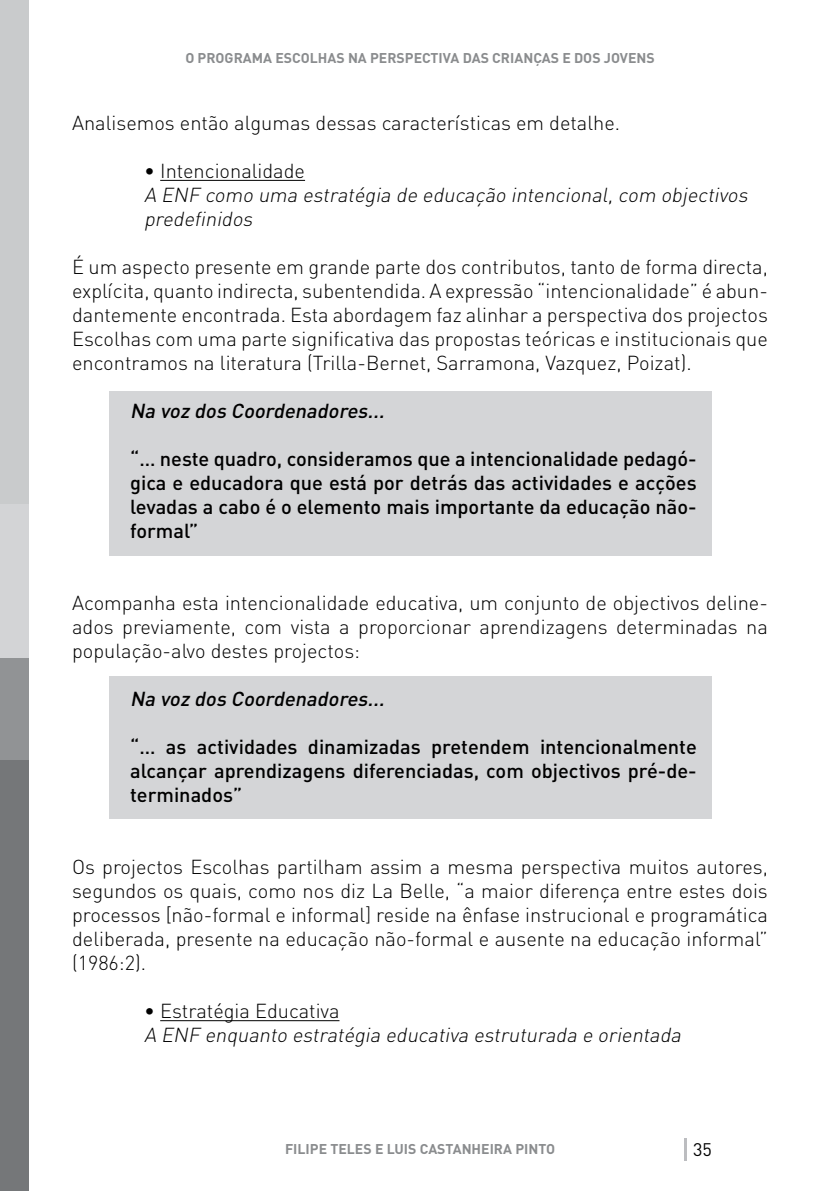
<style>
.page{position:relative;width:840px;height:1191px;background:#fff}
.page>*{position:absolute;margin:0;border:0;box-sizing:border-box;transform-origin:0 0}
.t1{font:300 20px/24px "DIN";color:#000;text-align:justify}
.t2{font:500 20px/24px "DIN";color:#000;text-align:justify}
.t3{font:italic 300 20px/24px "DIN";color:#000}
.t4{font:italic 500 20px "DIN";color:#000}
.t5{font:18px "DIN";color:#000}
.t6{font:700 14px "DIN";color:#8a8c8e}
</style>
<div class="page">
<div style="left:0;top:760px;width:28px;height:431px;background:#757779"></div>
<div style="left:0;top:657px;width:28px;height:103px;background:#919395"></div>
<div style="left:0;top:503px;width:28px;height:154px;background:#d3d4d6"></div>
<div style="left:0;top:0;width:28px;height:503px;background:#c9cbcc"></div>
<hr style="left:684px;top:1138px;width:2px;height:22px;background:#bcbdc0">
<div style="left:109px;top:391px;width:602px;height:165px;background:#d4d5d7"></div>
<div style="left:109px;top:676px;width:602px;height:142px;background:#d4d5d7"></div>
<hr style="left:160px;top:180px;width:145px;height:1px;background:#000">
<hr style="left:160px;top:1020px;width:179px;height:1px;background:#000">
<p class="t6" style="left:185px;top:48px;width:470px">O PROGRAMA ESCOLHAS NA PERSPECTIVA DAS CRIANÇAS E DOS JOVENS</p>
<p class="t1" style="left:72px;top:110px;width:549px">Analisemos então algumas dessas características em detalhe.</p>
<p class="t1" style="left:144px;top:158px;width:162px">• Intencionalidade</p>
<p class="t3" style="left:144px;top:182px;width:609px">A ENF como uma estratégia de educação intencional,com objectivos predefinidos</p>
<p class="t1" style="left:72px;top:254px;width:697px">É um aspecto presente em grande parte dos contributos, tanto de forma directa, explícita, quanto indirecta, subentendida. A expressão “intencionalidade” é abun&shy;dantemente encontrada. Esta abordagem faz alinhar a perspectiva dos projectos Escolhas com uma parte significativa das propostas teóricas e institucionais que encontramos na literatura (Trilla-Bernet, Sarramona, Vazquez, Poizat).</p>
<p class="t4" style="left:130px;top:397px;width:260px">Na voz dos Coordenadores...</p>
<p class="t2" style="left:130px;top:446px;width:568px">“… neste quadro, consideramos que a intencionalidade pedagó&shy;gica e educadora que está por detrás das actividades e acções levadas a cabo é o elemento mais importante da educação não&shy;formal”</p>
<p class="t1" style="left:72px;top:590px;width:697px">Acompanha esta intencionalidade educativa, um conjunto de objectivos deline&shy;ados previamente, com vista a proporcionar aprendizagens determinadas na população-alvo destes projectos:</p>
<p class="t4" style="left:130px;top:685px;width:260px">Na voz dos Coordenadores...</p>
<p class="t2" style="left:130px;top:734px;width:568px">“… as actividades dinamizadas pretendem intencionalmente alcançar aprendizagens diferenciadas, com objectivos pré-de&shy;terminados”</p>
<p class="t1" style="left:72px;top:854px;width:697px">Os projectos Escolhas partilham assim a mesma perspectiva muitos autores, segundos os quais, como nos diz La Belle, “a maior diferença entre estes dois processos [não-formal e informal] reside na ênfase instrucional e programática deliberada, presente na educação não-formal e ausente na educação informal” (1986:2).</p>
<p class="t1" style="left:144px;top:998px;width:197px">• Estratégia Educativa</p>
<p class="t3" style="left:144px;top:1022px;width:542px">A ENF enquanto estratégia educativa estruturada e orientada</p>
<p class="t6" style="left:285px;top:1140px;width:271px">FILIPE TELES E LUIS CASTANHEIRA PINTO</p>
<p class="t5" style="left:692px;top:1138px;width:20px">35</p>
</div>
